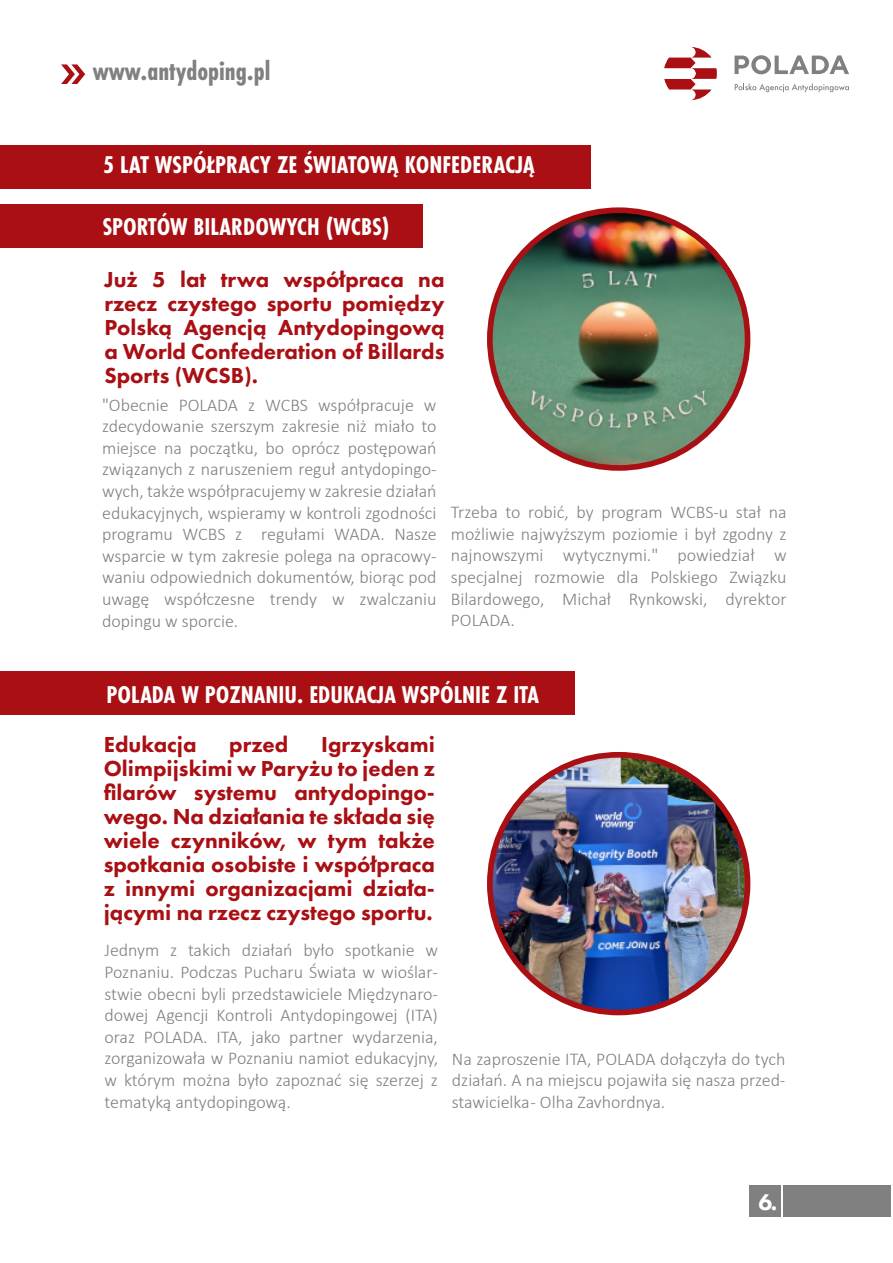
<style>
.page{position:relative;width:893px;height:1263px;background:#fff}
.page>*{position:absolute;margin:0;border:0;box-sizing:border-box;transform-origin:0 0}
.t1{font:700 27.75px "Futura PT Cond";color:#808080}
.t2{font:700 25.2px "Futura PT Cond";color:#fff}
.t3{font:800 23.25px "Futura PT";color:#fff}
.t4{font:800 22.5px/24px "Futura PT";color:#a90f13;text-align:justify}
.t5{font:300 18px/21.6px "Calibri";color:#808080;text-align:justify}
</style>
<div class="page">
<svg style="left:735px;top:55px;width:114px;height:19px"></svg>
<svg style="left:735px;top:84px;width:114px;height:8px"></svg>
<svg style="left:664px;top:47px;width:53px;height:53px"></svg>
<div style="left:784px;top:1186px;width:107px;height:31px;background:#808080"></div>
<div style="left:749px;top:1186px;width:32px;height:31px;background:#808080"></div>
<svg style="left:61px;top:64px;width:24px;height:20px"></svg>
<div style="left:0;top:146px;width:591px;height:43px;background:#a90f13"></div>
<div style="left:0;top:671px;width:574px;height:44px;background:#a90f13"></div>
<div style="left:487px;top:752px;width:263px;height:263px;background:#a90f13;border-radius:50%"></div>
<img style="left:493px;top:758px;width:252px;height:252px;border-radius:126px">
<div style="left:487px;top:207px;width:263px;height:264px;background:#a90f13;border-radius:50%"></div>
<img style="left:493px;top:213px;width:252px;height:252px;border-radius:126px">
<div style="left:0;top:205px;width:423px;height:43px;background:#a90f13"></div>
<h1 class="t1" style="left:93px;top:55px;width:179px">www.antydoping.pl</h1>
<h2 class="t2" style="left:103px;top:150px;width:433px">5 LAT WSPÓŁPRACY ZE ŚWIATOWĄ KONFEDERACJĄ</h2>
<h2 class="t2" style="left:102px;top:212px;width:289px">SPORTÓW BILARDOWYCH (WCBS)</h2>
<p class="t4" style="left:104px;top:267px;width:342px">Już 5 lat trwa współpraca na rzecz czystego sportu pomiędzy Polską Agencją Antydopingową a World Confederation of Billards Sports (WCSB).</p>
<p class="t5" style="left:102px;top:394px;width:336px">"Obecnie POLADA z WCBS współpracuje w zdecydowanie szerszym zakresie niż miało to miejsce na początku, bo oprócz postępowań związanych z naruszeniem reguł antydopingo&shy;wych, także współpracujemy w zakresie działań edukacyjnych, wspieramy w kontroli zgodności programu WCBS z regułami WADA. Nasze wsparcie w tym zakresie polega na opracowy&shy;waniu odpowiednich dokumentów, biorąc pod uwagę współczesne trendy w zwalczaniu dopingu w sporcie.</p>
<p class="t5" style="left:451px;top:501px;width:337px">Trzeba to robić, by program WCBS-u stał na możliwie najwyższym poziomie i był zgodny z najnowszymi wytycznymi." powiedział w specjalnej rozmowie dla Polskiego Związku Bilardowego, Michał Rynkowski, dyrektor POLADA.</p>
<h2 class="t2" style="left:107px;top:680px;width:434px">POLADA W POZNANIU. EDUKACJA WSPÓLNIE Z ITA</h2>
<p class="t4" style="left:104px;top:732px;width:333px;text-indent:217px">Igrzyskami Olimpijskimi w Paryżu to jeden z filarów systemu antydopingo&shy;wego. Na działania te składa się wiele czynników, w tym także spotkania osobiste i współpraca z innymi organizacjami działa&shy;jącymi na rzecz czystego sportu.</p>
<p class="t4" style="left:104px;top:732px;width:94px">Edukacja</p>
<p class="t4" style="left:229px;top:732px;width:61px">przed</p>
<p class="t5" style="left:104px;top:939px;width:335px">Jednym z takich działań było spotkanie w Poznaniu. Podczas Pucharu Świata w wioślar&shy;stwie obecni byli przedstawiciele Międzynaro&shy;dowej Agencji Kontroli Antydopingowej (ITA) oraz POLADA. ITA, jako partner wydarzenia, zorganizowała w Poznaniu namiot edukacyjny, w którym można było zapoznać się szerzej z tematyką antydopingową.</p>
<p class="t5" style="left:452px;top:1047px;width:335px">Na zaproszenie ITA, POLADA dołączyła do tych działań. A na miejscu pojawiła się nasza przed&shy;stawicielka - Olha Zavhordnya.</p>
<p class="t3" style="left:758px;top:1188px;width:20px">6.</p>
</div>
